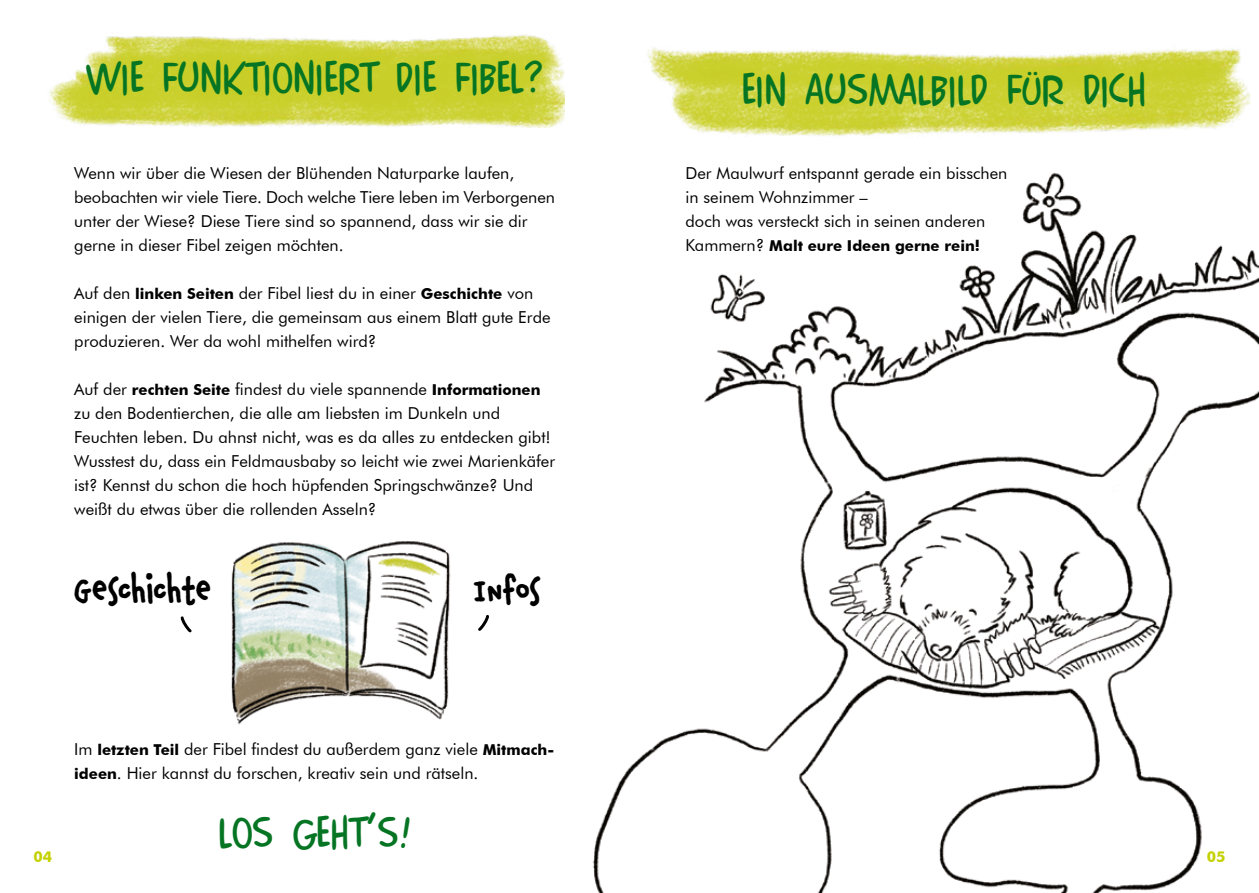
<style>
.page{position:relative;width:1259px;height:893px;background:#fff}
.page>*{position:absolute;margin:0;border:0;box-sizing:border-box;transform-origin:0 0}
.t1{font:45px "Comics Car Toon";color:#057523}
.t2{font:700 36.15px "Chauncy Pro";letter-spacing:-.02em;color:#000}
.t3{font:16.5px/24px "Futura BT";color:#000}
.t4{font:700 15px "Futura BT";color:#000}
.t5{font:700 15px "Futura BT";color:#c4d100}
.s1{font-weight:700;font-size:15px}
.s2{font-weight:400;font-size:16.5px}
.s3{font-family:"Chalkboard"}
</style>
<div class="page">
<img style="left:49px;top:34px;width:515px;height:94px">
<img style="left:593px;top:172px;width:666px;height:721px">
<img style="left:647px;top:47px;width:603px;height:89px">
<img style="left:231px;top:541px;width:220px;height:184px">
<svg style="left:180px;top:616px;width:12px;height:17px"></svg>
<svg style="left:478px;top:614px;width:11px;height:17px"></svg>
<h1 class="t1" style="left:86px;top:56px;width:458px">WIE FUNKTIONIERT DIE FIBEL?</h1>
<h1 class="t1" style="left:742px;top:68px;width:406px">EIN AUSMALBILD FÜR DICH</h1>
<p class="t3" style="left:74px;top:161px;width:482px">Wenn wir über die Wiesen der Blühenden Naturparke laufen, beobachten wir viele Tiere. Doch welche Tiere leben im Verborgenen unter der Wiese? Diese Tiere sind so spannend, dass wir sie dir gerne in dieser Fibel zeigen möchten.</p>
<p class="t3" style="left:74px;top:281px;width:478px">Auf den <span class="s1">linken Seiten</span> der Fibel liest du in einer <span class="s1">Geschichte</span> von einigen der vielen Tiere, die gemeinsam aus einem Blatt gute Erde produzieren. Wer da wohl mithelfen wird?</p>
<p class="t3" style="left:74px;top:377px;width:482px">Auf der <span class="s1">rechten Seite</span> findest du viele spannende <span class="s1">Informationen </span>zu den Bodentierchen, die alle am liebsten im Dunkeln und Feuchten leben. Du ahnst nicht, was es da alles zu entdecken gibt!<br>Wusstest du, dass ein Feldmausbaby so leicht wie zwei Marienkäfer ist? Kennst du schon die hoch hüpfenden Springschwänze? Und weißt du etwas über die rollenden Asseln?</p>
<h2 class="t2" style="left:74px;top:569px;width:138px">Geschichte</h2>
<h2 class="t2" style="left:473px;top:569px;width:69px">Infos</h2>
<p class="t3" style="left:685px;top:161px;width:323px">Der Maulwurf entspannt gerade ein bisschen in seinem Wohnzimmer –<br>doch was versteckt sich in seinen anderen</p>
<p class="t4" style="left:685px;top:236px;width:296px"><span class="s2">Kammern?</span> Malt eure Ideen gerne rein!</p>
<p class="t3" style="left:74px;top:737px;width:481px">Im <span class="s1">letzten Teil</span> der Fibel findest du außerdem ganz viele <span class="s1">Mitmach&shy;ideen</span>. Hier kannst du forschen, kreativ sein und rätseln.</p>
<h1 class="t1" style="left:218px;top:810px;width:194px">LOS GEHT<span class="s3">’</span>S!</h1>
<p class="t5" style="left:34px;top:847px;width:20px">04</p>
<p class="t5" style="left:1206px;top:847px;width:20px">05</p>
</div>
